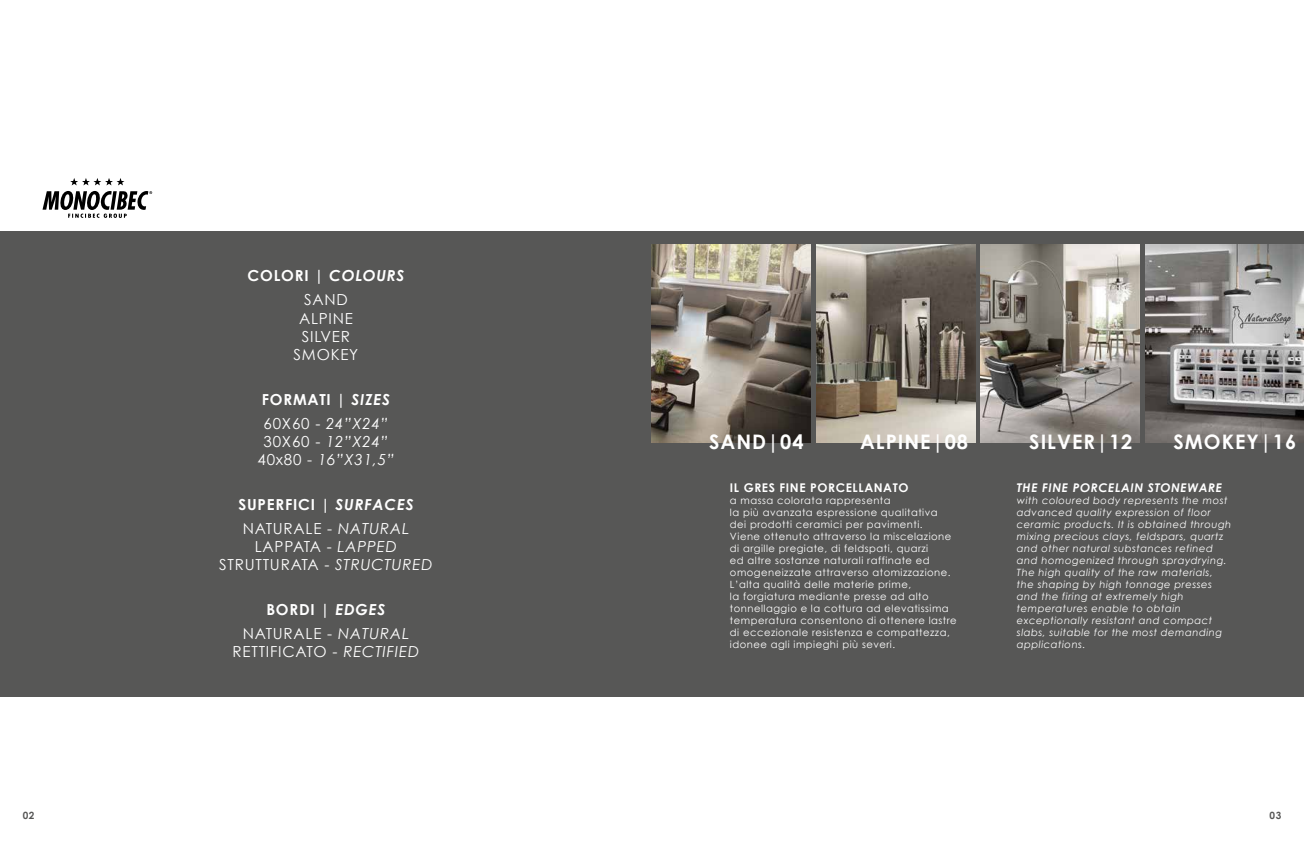
<style>
.page{position:relative;width:1304px;height:842px;background:#fff}
.page>*{position:absolute;margin:0;border:0;box-sizing:border-box;transform-origin:0 0}
.t1{font:700 20px "Century Gothic";letter-spacing:.05em;color:#fff}
.t2{font:15.2px/18.2px "Century Gothic";letter-spacing:.05em;color:#fff;text-align:center}
.t3{font:700 15.2px/23.9px "Century Gothic";letter-spacing:.05em;color:#fff}
.t4{font:italic 15.2px/18.2px "Century Gothic";letter-spacing:.05em;color:#fff;text-align:center}
.t5{font:italic 700 12px "Century Gothic";letter-spacing:.05em;color:#fff}
.t6{font:700 12px "Century Gothic";letter-spacing:.05em;color:#fff}
.t7{font:10px/12px "Century Gothic";letter-spacing:.05em;color:#fff}
.t8{font:italic 10px/12px "Century Gothic";letter-spacing:.05em;color:#fff}
.t9{font:700 10px "Century Gothic";color:#575756}
.s1{font-style:italic}
.s2{font-weight:400}
.s3{font-weight:400;font-style:italic}
.s4{font-style:normal}
.s5{font-weight:700}
.s6{font-weight:700;font-style:italic}
</style>
<div class="page">
<div style="left:0;top:231px;width:1304px;height:465px;background:#575756"></div>
<img style="left:816px;top:245px;width:159px;height:197px">
<img style="left:652px;top:245px;width:159px;height:197px">
<img style="left:981px;top:245px;width:159px;height:197px">
<img style="left:1145px;top:245px;width:159px;height:197px">
<svg style="left:70px;top:178px;width:54px;height:7px"></svg>
<svg style="left:43px;top:191px;width:109px;height:27px"></svg>
<h2 class="t3" style="left:248px;top:263px;width:158px;text-align:center">COLORI | <span class="s1">COLOURS<br></span><span class="s2">SAND</span></h2>
<h2 class="t2" style="left:294px;top:309px;width:66px">ALPINE<br>SILVER<br>SMOKEY</h2>
<h2 class="t3" style="left:262px;top:387px;width:130px">FORMATI | <span class="s1">SIZES<br></span><span class="s2">60X60 -</span> <span class="s3">24”X24”</span></h2>
<h2 class="t4" style="left:258px;top:432px;width:138px"><span class="s4">30X60 -</span> 12”X24”<br><span class="s4">40x80 -</span> 16”X31,5”</h2>
<h2 class="t3" style="left:238px;top:492px;width:177px">SUPERFICI | <span class="s1">SURFACES<br></span><span class="s2">NATURALE -</span> <span class="s3">NATURAL</span></h2>
<h2 class="t2" style="left:219px;top:537px;width:215px">LAPPATA - <span class="s1">LAPPED<br></span>STRUTTURATA - <span class="s1">STRUCTURED</span></h2>
<h2 class="t2" style="left:243px;top:597px;width:168px;line-height:23.9px"><span class="s5">BORDI |</span> <span class="s6">EDGES<br></span>NATURALE - <span class="s1">NATURAL</span></h2>
<h2 class="t2" style="left:233px;top:642px;width:188px">RETTIFICATO - <span class="s1">RECTIFIED</span></h2>
<h1 class="t1" style="left:709px;top:426px;width:96px">SAND|04</h1>
<h1 class="t1" style="left:860px;top:426px;width:109px">ALPINE|08</h1>
<h1 class="t1" style="left:1029px;top:426px;width:105px">SILVER|12</h1>
<h1 class="t1" style="left:1174px;top:426px;width:124px">SMOKEY|16</h1>
<p class="t6" style="left:730px;top:478px;width:180px">IL GRES FINE PORCELLANATO</p>
<p class="t7" style="left:730px;top:494px;width:228px">a massa colorata rappresenta<br>la più avanzata espressione qualitativa<br>dei prodotti ceramici per pavimenti.<br>Viene ottenuto attraverso la miscelazione di argille pregiate, di feldspati, quarzi<br>ed altre sostanze naturali raffinate ed omogeneizzate attraverso atomizzazione.<br>L’alta qualità delle materie prime,<br>la forgiatura mediante presse ad alto tonnellaggio e la cottura ad elevatissima temperatura consentono di ottenere lastre di eccezionale resistenza e compattezza, idonee agli impieghi più severi.</p>
<p class="t5" style="left:1017px;top:479px;width:207px">THE FINE PORCELAIN STONEWARE</p>
<p class="t8" style="left:1017px;top:494px;width:216px">with coloured body represents the most advanced quality expression of floor ceramic products. It is obtained through mixing precious clays, feldspars, quartz and other natural substances refined and homogenized through spraydrying.<br>The high quality of the raw materials, the shaping by high tonnage presses and the firing at extremely high temperatures enable to obtain exceptionally resistant and compact slabs, suitable for the most demanding applications.</p>
<p class="t9" style="left:23px;top:808px;width:13px">02</p>
<p class="t9" style="left:1270px;top:808px;width:13px">03</p>
</div>
